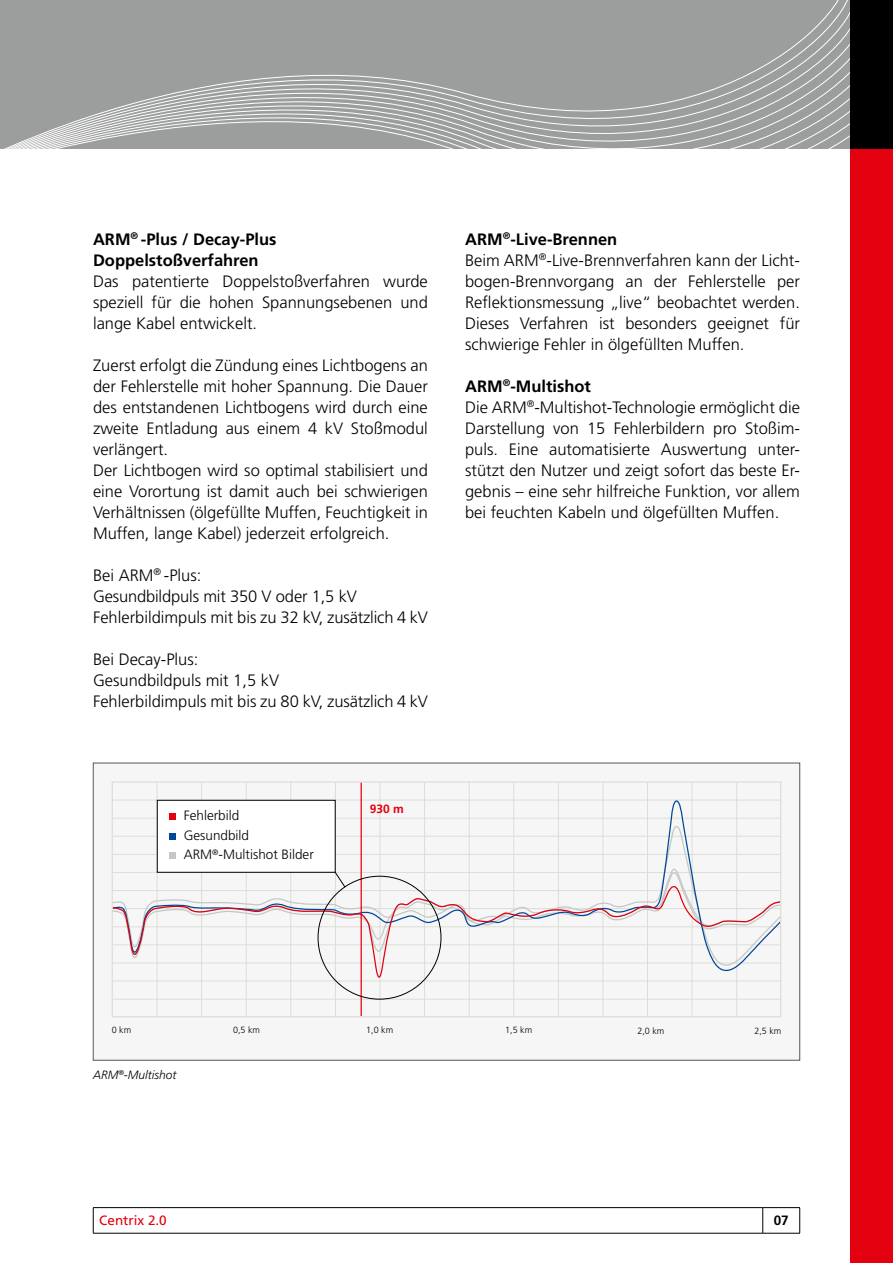
<style>
.page{position:relative;width:893px;height:1263px;background:#fff}
.page>*{position:absolute;margin:0;border:0;box-sizing:border-box;transform-origin:0 0}
.t1{font:300 16.5px/21px "Frutiger LT Std";color:#000}
.t2{font:700 16.5px/21px "Frutiger LT Std";color:#000}
.t3{font:300 13.5px/19.5px "Frutiger LT Std";color:#000}
.t4{font:13.5px "Frutiger LT Std";color:#e3000f}
.t5{font:700 13.5px "Frutiger LT Std";color:#000}
.t6{font:italic 300 12px "Frutiger LT Std";color:#000}
.t7{font:700 12px "Frutiger LT Std";color:#e3000f}
.t8{font:300 9px "Frutiger LT Std";color:#000}
.s1{font-weight:700}
</style>
<div class="page">
<div style="left:850px;top:149px;width:43px;height:1114px;background:#e3000f"></div>
<svg style="left:0;top:0;width:850px;height:149px;background:#a2a3a3"></svg>
<div style="left:850px;top:0;width:43px;height:149px;background:#000"></div>
<hr style="left:93px;top:1207px;width:670px;height:1px;background:#000">
<svg style="left:93px;top:1208px;width:1px;height:25px"></svg>
<hr style="left:93px;top:1233px;width:670px;height:1px;background:#000">
<hr style="left:763px;top:1207px;width:37px;height:1px;background:#000">
<svg style="left:762px;top:1208px;width:1px;height:25px"></svg>
<svg style="left:799px;top:1208px;width:1px;height:25px"></svg>
<hr style="left:763px;top:1233px;width:37px;height:1px;background:#000">
<div style="left:93px;top:763px;width:707px;height:297px;background:#f6f6f6"></div>
<hr style="left:692px;top:782px;width:1px;height:234px;background:#ddddd7">
<hr style="left:736px;top:782px;width:1px;height:234px;background:#ddddd7">
<hr style="left:380px;top:782px;width:1px;height:234px;background:#ddddd7">
<hr style="left:424px;top:782px;width:1px;height:235px;background:#ddddd7">
<hr style="left:469px;top:782px;width:1px;height:234px;background:#ddddd7">
<hr style="left:513px;top:782px;width:1px;height:234px;background:#ddddd7">
<hr style="left:558px;top:782px;width:1px;height:234px;background:#ddddd7">
<hr style="left:603px;top:782px;width:1px;height:234px;background:#ddddd7">
<hr style="left:647px;top:782px;width:1px;height:234px;background:#ddddd7">
<hr style="left:157px;top:782px;width:1px;height:234px;background:#ddddd7">
<hr style="left:201px;top:782px;width:1px;height:234px;background:#ddddd7">
<hr style="left:246px;top:782px;width:1px;height:234px;background:#ddddd7">
<hr style="left:291px;top:782px;width:1px;height:234px;background:#ddddd7">
<hr style="left:335px;top:782px;width:1px;height:234px;background:#ddddd7">
<hr style="left:112px;top:999px;width:669px;height:1px;background:#ddddd7">
<svg style="left:111px;top:800px;width:671px;height:79px"></svg>
<svg style="left:111px;top:879px;width:671px;height:111px"></svg>
<div style="left:112px;top:781px;width:669px;height:236px;border:1px solid #ddddd7"></div>
<hr style="left:361px;top:783px;width:1px;height:233px;background:#e3000f">
<div style="left:157px;top:800px;width:178px;height:72px;background:#fff"></div>
<div style="left:157px;top:800px;width:178px;height:72px;border:1px solid #000"></div>
<div style="left:169px;top:813px;width:7px;height:7px;background:#e3000f"></div>
<div style="left:169px;top:833px;width:7px;height:6px;background:#004799"></div>
<div style="left:169px;top:852px;width:7px;height:7px;background:#c5c6c6"></div>
<svg style="left:334px;top:871px;width:11px;height:16px"></svg>
<p class="t2" style="left:93px;top:229px;width:185px">ARM<sup>®</sup> -Plus / Decay-Plus<br>Doppelstoßverfahren</p>
<p class="t1" style="left:93px;top:271px;width:336px;text-align:justify">Das patentierte Doppelstoßverfahren wurde speziell für die hohen Spannungsebenen und lange Kabel entwickelt.</p>
<p class="t1" style="left:93px;top:355px;width:336px">Zuerst erfolgt die Zündung eines Lichtbogens an der Fehlerstelle mit hoher Spannung. Die Dauer des entstandenen Lichtbogens wird durch eine zweite Entladung aus einem 4 kV Stoßmodul verlängert.<br>Der Lichtbogen wird so optimal stabilisiert und eine Vorortung ist damit auch bei schwierigen Verhältnissen (ölgefüllte Muffen, Feuchtigkeit in Muffen, lange Kabel) jederzeit erfolgreich.</p>
<p class="t1" style="left:93px;top:565px;width:336px">Bei ARM<sup>®</sup> -Plus:<br>Gesundbildpuls mit 350 V oder 1,5 kV<br>Fehlerbildimpuls mit bis zu 32 kV, zusätzlich 4 kV</p>
<p class="t1" style="left:93px;top:649px;width:336px">Bei Decay-Plus:<br>Gesundbildpuls mit 1,5 kV<br>Fehlerbildimpuls mit bis zu 80 kV, zusätzlich 4 kV</p>
<p class="t1" style="left:465px;top:229px;width:336px"><span class="s1">ARM</span><sup>®</sup><span class="s1">-Live-Brennen<br></span>Beim ARM<sup>®</sup>-Live-Brennverfahren kann der Licht&shy;bogen-Brennvorgang an der Fehlerstelle per Reflektionsmessung „live“ beobachtet werden.<br>Dieses Verfahren ist besonders geeignet für schwierige Fehler in ölgefüllten Muffen.</p>
<p class="t1" style="left:465px;top:376px;width:336px"><span class="s1">ARM</span><sup>®</sup><span class="s1">-Multishot<br></span>Die ARM<sup>®</sup>-Multishot-Technologie ermöglicht die Darstellung von 15 Fehlerbildern pro Stoßim&shy;puls. Eine automatisierte Auswertung unter&shy;stützt den Nutzer und zeigt sofort das beste Er&shy;gebnis – eine sehr hilfreiche Funktion, vor allem bei feuchten Kabeln und ölgefüllten Muffen.</p>
<p class="t3" style="left:184px;top:806px;width:132px">Fehlerbild<br>Gesundbild<br>ARM<sup>®</sup>-Multishot Bilder</p>
<p class="t7" style="left:370px;top:802px;width:36px">930 m</p>
<p class="t8" style="left:233px;top:1025px;width:29px">0,5 km</p>
<p class="t8" style="left:366px;top:1025px;width:29px">1,0 km</p>
<p class="t8" style="left:505px;top:1025px;width:29px">1,5 km</p>
<p class="t8" style="left:637px;top:1025px;width:29px">2,0 km</p>
<p class="t8" style="left:112px;top:1025px;width:21px">0 km</p>
<p class="t8" style="left:754px;top:1025px;width:29px">2,5 km</p>
<p class="t6" style="left:93px;top:1068px;width:85px">ARM<sup>®</sup>-Multishot</p>
<p class="t4" style="left:99px;top:1213px;width:69px">Centrix 2.0</p>
<p class="t5" style="left:774px;top:1213px;width:17px">07</p>
</div>
